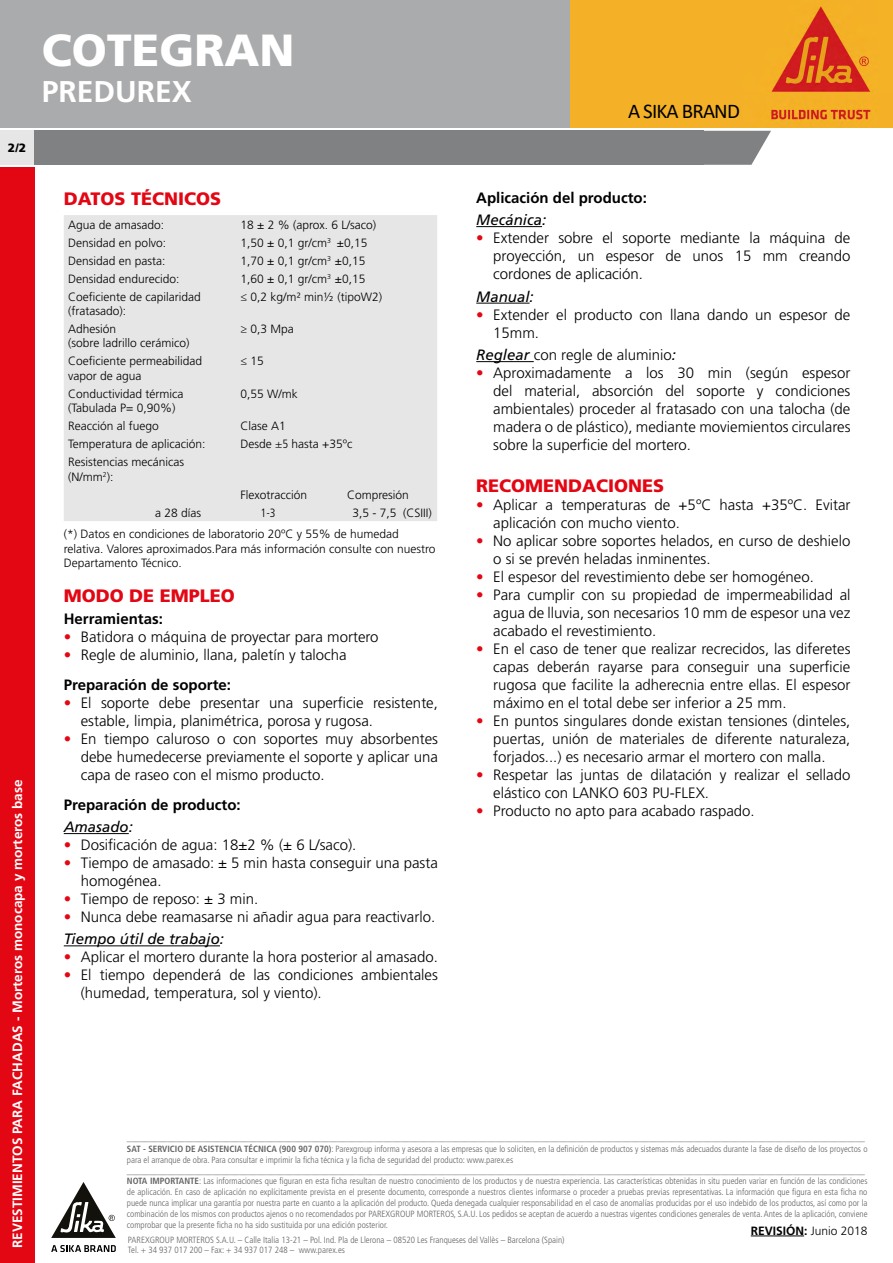
<style>
.page{position:relative;width:893px;height:1263px;background:#fff}
.page>*{position:absolute;margin:0;border:0;box-sizing:border-box;transform-origin:0 0}
.t1{font:900 45px "Frutiger LT Std";color:#fff}
.t2{font:700 30px "Frutiger LT Std";color:#fff}
.t3{font:21px "Calibri";letter-spacing:-.04em;color:#000}
.t4{font:900 18px "Frutiger LT Std";color:#e30613}
.t5{font:300 15px/18px "Frutiger LT Std";color:#000}
.t6{font:700 15px "Frutiger LT Std";color:#000}
.t7{font:italic 15px "Frutiger LT Std";color:#000}
.t8{font:700 13.5px "Frutiger LT Std";color:#fff}
.t9{font:300 12px/14.4px "Frutiger LT Std";color:#000}
.t10{font:700 12px "Frutiger LT Std";color:#000}
.t11{font:900 12px "Frutiger LT Std";color:#000}
.t12{font:300 condensed 12px "Frutiger LT Std";color:#000}
.t13{font:300 condensed 9px/10.8px "Frutiger LT Std";color:#646363}
.s1{font-stretch:condensed}
.s2{color:#e30613}
.s3{font-weight:700}
.s4{font-weight:400;font-style:italic}
.s5{font-weight:300}
</style>
<div class="page">
<img style="left:569px;top:0;width:324px;height:128px">
<div style="left:0;top:0;width:569px;height:128px;background:#aaabac"></div>
<div style="left:0;top:131px;width:676px;height:34px;background:#e6e6e6"></div>
<div style="left:34px;top:131px;width:669px;height:34px;background:#808183"></div>
<div style="left:0;top:167px;width:34px;height:1096px;background:#e30613"></div>
<svg style="left:703px;top:131px;width:68px;height:34px;background:#929395"></svg>
<svg style="left:51px;top:1182px;width:65px;height:56px"></svg>
<svg style="left:51px;top:1245px;width:65px;height:7px"></svg>
<hr style="left:64px;top:833px;width:65px;height:1px;background:#000">
<hr style="left:64px;top:945px;width:156px;height:1px;background:#000">
<div style="left:64px;top:215px;width:373px;height:306px;background:#e6e6e6"></div>
<hr style="left:476px;top:226px;width:66px;height:1px;background:#000">
<hr style="left:476px;top:303px;width:54px;height:1px;background:#000">
<hr style="left:476px;top:361px;width:58px;height:1px;background:#000">
<hr style="left:751px;top:1235px;width:53px;height:1px;background:#000">
<p class="t11" style="left:8px;top:141px;width:20px">2/2</p>
<p class="t8" style="left:9px;top:1248px;width:470px;rotate:-90deg">REVESTIMIENTOS PARA FACHADAS - Morteros monocapa y morteros base</p>
<h1 class="t1" style="left:42px;top:23px;width:254px">COTEGRAN</h1>
<h2 class="t2" style="left:42px;top:74px;width:152px">PREDUREX</h2>
<p class="t4" style="left:64px;top:188px;width:159px">DATOS TÉCNICOS</p>
<p class="t9" style="left:68px;top:217px;width:98px">Agua de amasado:</p>
<p class="t9" style="left:240px;top:217px;width:137px">18 ± 2 % (aprox. 6 L/saco)</p>
<p class="t9" style="left:68px;top:235px;width:100px">Densidad en polvo:</p>
<p class="t9" style="left:240px;top:235px;width:128px">1,50 ± 0,1 gr/cm<sup>3</sup> ±0,15</p>
<p class="t9" style="left:68px;top:253px;width:99px">Densidad en pasta:</p>
<p class="t9" style="left:240px;top:253px;width:126px">1,70 ± 0,1 gr/cm<sup>3</sup> ±0,15</p>
<p class="t9" style="left:68px;top:271px;width:113px">Densidad endurecido:</p>
<p class="t9" style="left:240px;top:271px;width:126px">1,60 ± 0,1 gr/cm<sup>3</sup> ±0,15</p>
<p class="t9" style="left:68px;top:289px;width:134px">Coeficiente de capilaridad (fratasado):</p>
<p class="t9" style="left:240px;top:289px;width:143px">≤ 0,2 kg/m2 min½ (tipoW2)</p>
<p class="t9" style="left:68px;top:322px;width:123px">Adhesión<br>(sobre ladrillo cerámico)</p>
<p class="t9" style="left:240px;top:322px;width:55px">≥ 0,3 Mpa</p>
<p class="t9" style="left:68px;top:354px;width:136px">Coeficiente permeabilidad vapor de agua</p>
<p class="t9" style="left:240px;top:354px;width:25px">≤ 15</p>
<p class="t9" style="left:68px;top:387px;width:117px">Conductividad térmica (Tabulada P= 0,90%)</p>
<p class="t9" style="left:240px;top:387px;width:59px">0,55 W/mk</p>
<p class="t9" style="left:68px;top:419px;width:92px">Reacción al fuego</p>
<p class="t9" style="left:240px;top:419px;width:47px">Clase A1</p>
<p class="t9" style="left:68px;top:437px;width:139px">Temperatura de aplicación:</p>
<p class="t9" style="left:240px;top:437px;width:113px">Desde <span class="s1">±5</span> hasta +35ºc</p>
<p class="t9" style="left:68px;top:455px;width:117px">Resistencias mecánicas (N/mm<sup>2</sup>):</p>
<p class="t9" style="left:240px;top:487px;width:68px">Flexotracción</p>
<p class="t9" style="left:347px;top:487px;width:63px">Compresión</p>
<p class="t9" style="left:155px;top:505px;width:48px">a 28 días</p>
<p class="t12" style="left:261px;top:506px;width:17px">1-3</p>
<p class="t9" style="left:352px;top:505px;width:81px">3,5 - 7,5 (CSIII)</p>
<p class="t9" style="left:64px;top:527px;width:373px">(*) Datos en condiciones de laboratorio 20ºC y 55% de humedad relativa. Valores aproximados.Para más información consulte con nuestro<br>Departamento Técnico.</p>
<p class="t4" style="left:64px;top:584px;width:173px">MODO DE EMPLEO</p>
<p class="t6" style="left:64px;top:610px;width:101px">Herramientas:</p>
<p class="t5" style="left:64px;top:628px;width:316px"><span class="s2">•</span> Batidora o máquina de proyectar para mortero</p>
<p class="t5" style="left:64px;top:640px;width:284px;line-height:30px"><span class="s2">•</span> Regle de aluminio, llana, paletín y talocha<br><span class="s3">Preparación de soporte:</span></p>
<p class="t5" style="left:81px;top:694px;width:359px;text-indent:-17px"><span class="s2">•</span> El soporte debe presentar una superficie resistente, estable, limpia, planimétrica, porosa y rugosa.</p>
<p class="t5" style="left:81px;top:730px;width:359px;text-align:justify;text-indent:-17px"><span class="s2">•</span> En tiempo caluroso o con soportes muy absorbentes debe humedecerse previamente el soporte y aplicar una capa de raseo con el mismo producto.</p>
<p class="t6" style="left:64px;top:796px;width:178px">Preparación de producto:</p>
<p class="t7" style="left:64px;top:818px;width:71px">Amasado:</p>
<p class="t5" style="left:64px;top:836px;width:294px"><span class="s2">•</span> Dosificación de agua: 18±2 % (± 6 L/saco).</p>
<p class="t5" style="left:81px;top:854px;width:359px;text-indent:-17px"><span class="s2">•</span> Tiempo de amasado: ± 5 min hasta conseguir una pasta homogénea.</p>
<p class="t5" style="left:64px;top:890px;width:196px"><span class="s2">•</span> Tiempo de reposo: ± 3 min.</p>
<p class="t5" style="left:64px;top:906px;width:373px;line-height:22.2px"><span class="s2">•</span> Nunca debe reamasarse ni añadir agua para reactivarlo.<br><span class="s4">Tiempo útil de trabajo:</span></p>
<p class="t5" style="left:64px;top:948px;width:376px"><span class="s2">•</span> Aplicar el mortero durante la hora posterior al amasado.</p>
<p class="t5" style="left:81px;top:966px;width:359px;text-indent:-17px"><span class="s2">•</span> El tiempo dependerá de las condiciones ambientales (humedad, temperatura, sol y viento).</p>
<h3 class="t3" style="left:628px;top:97px;width:113px">A SIKA BRAND</h3>
<p class="t6" style="left:476px;top:189px;width:172px">Aplicación del producto:</p>
<p class="t7" style="left:476px;top:211px;width:72px">Mecánica:</p>
<p class="t5" style="left:493px;top:229px;width:359px;text-align:justify;text-indent:-17px"><span class="s2">•</span> Extender sobre el soporte mediante la máquina de proyección, un espesor de unos 15 mm creando cordones de aplicación.</p>
<p class="t7" style="left:476px;top:288px;width:59px">Manual:</p>
<p class="t5" style="left:493px;top:306px;width:359px;text-indent:-17px"><span class="s2">•</span> Extender el producto con llana dando un espesor de<br>15mm.</p>
<p class="t5" style="left:476px;top:346px;width:201px"><span class="s4">Reglear</span> con regle de aluminio<span class="s4">:</span></p>
<p class="t5" style="left:493px;top:364px;width:359px;text-align:justify;text-indent:-17px"><span class="s2">•</span> Aproximadamente a los 30 min (según espesor del material, absorción del soporte y condiciones ambientales) proceder al fratasado con una talocha (de madera o de plástico), mediante moviemientos circulares sobre la superficie del mortero.</p>
<p class="t4" style="left:476px;top:475px;width:190px">RECOMENDACIONES</p>
<p class="t5" style="left:493px;top:496px;width:359px;text-indent:-17px"><span class="s2">•</span> Aplicar a temperaturas de +5ºC hasta +35ºC. Evitar aplicación con mucho viento.</p>
<p class="t5" style="left:493px;top:532px;width:359px;text-indent:-17px"><span class="s2">•</span> No aplicar sobre soportes helados, en curso de deshielo o si se prevén heladas inminentes.</p>
<p class="t5" style="left:476px;top:568px;width:339px"><span class="s2">•</span> El espesor del revestimiento debe ser homogéneo.</p>
<p class="t5" style="left:493px;top:586px;width:359px;text-align:justify;text-indent:-17px"><span class="s2">•</span> Para cumplir con su propiedad de impermeabilidad al agua de lluvia, son necesarios 10 mm de espesor una vez acabado el revestimiento.</p>
<p class="t5" style="left:493px;top:640px;width:359px;text-align:justify;text-indent:-17px"><span class="s2">•</span> En el caso de tener que realizar recrecidos, las diferetes capas deberán rayarse para conseguir una superficie rugosa que facilite la adherecnia entre ellas. El espesor máximo en el total debe ser inferior a 25 mm.</p>
<p class="t5" style="left:493px;top:712px;width:359px;text-align:justify;text-indent:-17px"><span class="s2">•</span> En puntos singulares donde existan tensiones (dinteles, puertas, unión de materiales de diferente naturaleza, forjados...) es necesario armar el mortero con malla.</p>
<p class="t5" style="left:493px;top:766px;width:359px;text-indent:-17px"><span class="s2">•</span> Respetar las juntas de dilatación y realizar el sellado elástico con LANKO 603 PU-FLEX.</p>
<p class="t5" style="left:476px;top:802px;width:280px"><span class="s2">•</span> Producto no apto para acabado raspado.</p>
<p class="t13" style="left:127px;top:1133px;width:742px">____________________________________________________________________________________________________________________________________________________________________ <span class="s3">SAT - SERVICIO DE ASISTENCIA TÉCNICA (900 907 070)</span>: Parexgroup informa y asesora a las empresas que lo soliciten, en la definición de productos y sistemas más adecuados durante la fase de diseño de los proyectos o para el arranque de obra. Para consultar e imprimir la ficha técnica y la ficha de seguridad del producto: www.parex.es ____________________________________________________________________________________________________________________________________________________________________ <span class="s3">NOTA IMPORTANTE</span>: Las informaciones que figuran en esta ficha resultan de nuestro conocimiento de los productos y de nuestra experiencia. Las características obtenidas in situ pueden variar en función de las condiciones de aplicación. En caso de aplicación no explícitamente prevista en el presente documento, corresponde a nuestros clientes informarse o proceder a pruebas previas representativas. La información que figura en esta ficha no puede nunca implicar una garantía por nuestra parte en cuanto a la aplicación del producto. Queda denegada cualquier responsabilidad en el caso de anomalías producidas por el uso indebido de los productos, así como por la combinación de los mismos con productos ajenos o no recomendados por PAREXGROUP MORTEROS, S.A.U. Los pedidos se aceptan de acuerdo a nuestras vigentes condiciones generales de venta. Antes de la aplicación, conviene comprobar que la presente ficha no ha sido sustituida por una edición posterior.</p>
<p class="t10" style="left:751px;top:1223px;width:118px">REVISIÓN: <span class="s5">Junio 2018</span></p>
<p class="t13" style="left:128px;top:1234px;width:438px">PAREXGROUP MORTEROS S.A.U. – Calle Italia 13-21 – Pol. Ind. Pla de Llerona – 08520 Les Franqueses del Vallès – Barcelona (Spain)<br>Tel. + 34 937 017 200 – Fax: + 34 937 017 248 – www.parex.es</p>
</div>
